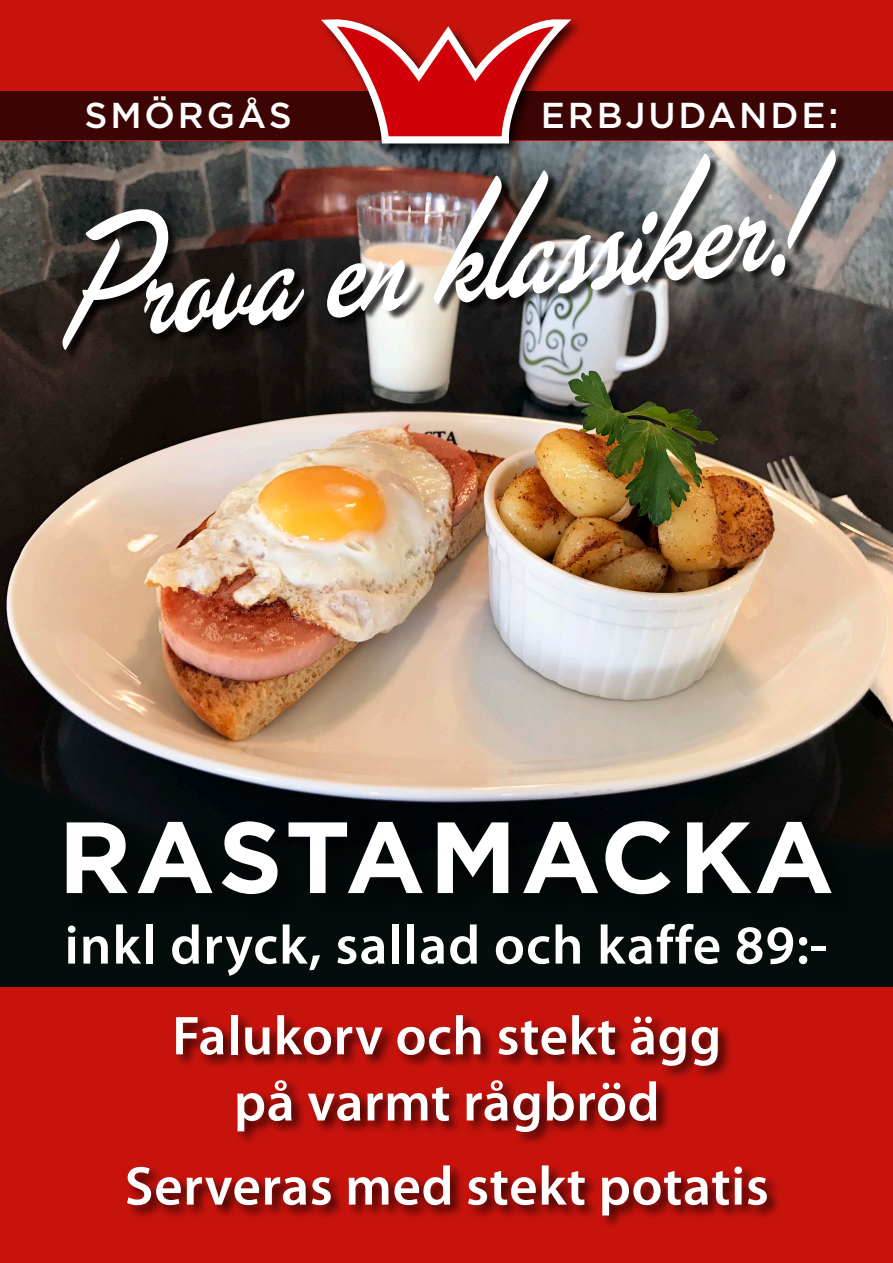
<style>
.page{position:relative;width:893px;height:1263px;background:#fff}
.page>*{position:absolute;margin:0;border:0;box-sizing:border-box;transform-origin:0 0}
.Rubrik{font:180px "Las Vegas OT Fabulous";color:#fff;scale:.77 1}
.med_pommes{font:700 100.95px "Gotham";letter-spacing:.03em;color:#fff}
.med_pommes-2{font:600 55.2px/66.2px "Myriad Pro";letter-spacing:.01em;color:#fff;text-align:center}
.t1{font:500 36px "Gotham";letter-spacing:.08em;color:#fff}
</style>
<div class="page">
<img style="left:0;top:140px;width:893px;height:848px">
<div style="left:0;top:0;width:893px;height:140px;background:#c8130d"></div>
<div style="left:0;top:988px;width:893px;height:275px;background:#c8130d"></div>
<div style="left:58px;top:813px;width:809px;height:119px;background:#030909"></div>
<div style="left:64px;top:151px;width:783px;height:209px;background:#000;opacity:.75"></div>
<div style="left:125px;top:1013px;width:657px;height:217px;background:#000;opacity:.75"></div>
<div style="left:0;top:91px;width:893px;height:49px;background:#3c0503"></div>
<div style="left:319px;top:16px;width:266px;height:143px;background:#000;opacity:.75"></div>
<svg style="left:322px;top:19px;width:247px;height:124px"></svg>
<p class="t1" style="left:84px;top:92px;width:209px">SMÖRGÅS</p>
<p class="t1" style="left:541px;top:92px;width:299px">ERBJUDANDE:</p>
<p class="Rubrik" style="left:43px;top:189px;width:971px;rotate:-6deg">Prova en klassiker!</p>
<p class="med_pommes" style="left:58px;top:790px;width:777px">RASTAMACKA</p>
<p class="med_pommes-2" style="left:65px;top:910px;width:764px">inkl dryck, sallad och kaffe 89:-</p>
<p class="med_pommes-2" style="left:172px;top:1001px;width:551px">Falukorv och stekt ägg på varmt rågbröd</p>
<p class="med_pommes-2" style="left:125px;top:1151px;width:646px">Serveras med stekt potatis</p>
</div>
